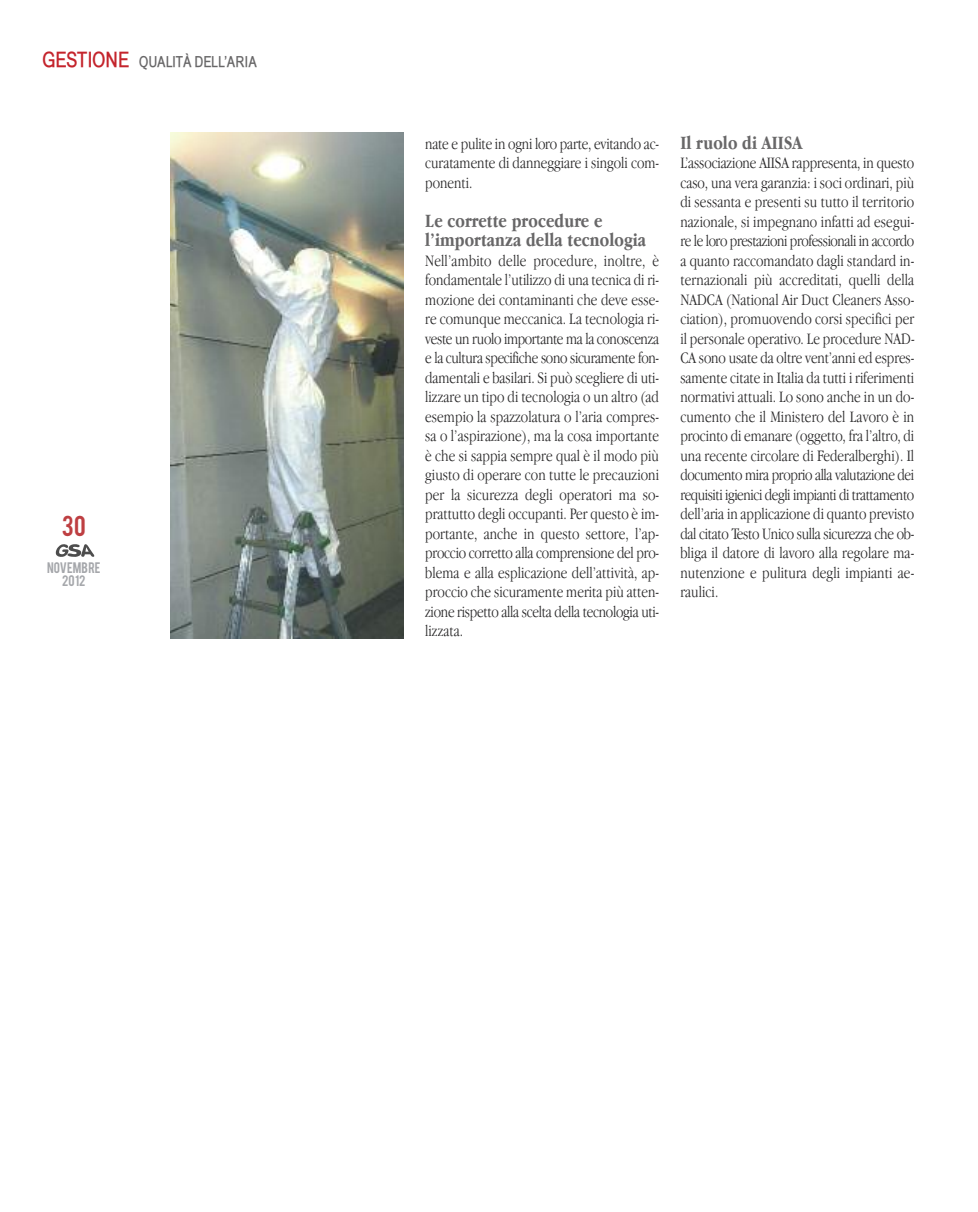
<style>
.page{position:relative;width:978px;height:1212px;background:#fff}
.page>*{position:absolute;margin:0;border:0;box-sizing:border-box;transform-origin:0 0}
.t1{font:22.5px "Bebas";color:#be3f42}
.t2{font:700 19.5px/19.5px "Apple Garamond";letter-spacing:.005em;color:#686768}
.t3{font:300 16.5px/19.5px "Apple Garamond";color:#272627;text-align:justify}
.t4{font:700 15px "Babel Sans";color:#686768}
.t5{font:12px/13.5px "Bebas";letter-spacing:.015em;color:#a5a7ab;text-align:center}
.s1{font-size:21px;color:#c4242c}
</style>
<div class="page">
<svg style="left:55px;top:544px;width:40px;height:13px"></svg>
<img style="left:170px;top:132px;width:233px;height:506px">
<p class="t4" style="left:43px;top:53px;width:216px"><span class="s1">GESTIONE</span> QUALITÀ DELL’ARIA</p>
<h1 class="t1" style="left:62px;top:515px;width:26px">30</h1>
<p class="t5" style="left:47px;top:562px;width:55px">NOVEMBRE<br>2012</p>
<p class="t3" style="left:425px;top:133px;width:235px">nate e pulite in ogni loro parte, evitando ac&shy;curatamente di danneggiare i singoli com&shy;ponenti.</p>
<p class="t2" style="left:425px;top:211px;width:222px">Le corrette procedure e l’importanza della tecnologia</p>
<p class="t3" style="left:425px;top:250px;width:235px">Nell’ambito delle procedure, inoltre, è fondamentale l’utilizzo di una tecnica di ri&shy;mozione dei contaminanti che deve esse&shy;re comunque meccanica. La tecnologia ri&shy;veste un ruolo importante ma la conoscenza e la cultura specifiche sono sicuramente fon&shy;damentali e basilari. Si può scegliere di uti&shy;lizzare un tipo di tecnologia o un altro (ad esempio la spazzolatura o l’aria compres&shy;sa o l’aspirazione), ma la cosa importante è che si sappia sempre qual è il modo più giusto di operare con tutte le precauzioni per la sicurezza degli operatori ma so&shy;prattutto degli occupanti. Per questo è im&shy;portante, anche in questo settore, l’ap&shy;proccio corretto alla comprensione del pro&shy;blema e alla esplicazione dell’attività, ap&shy;proccio che sicuramente merita più atten&shy;zione rispetto alla scelta della tecnologia uti&shy;lizzata.</p>
<p class="t2" style="left:680px;top:133px;width:124px">Il ruolo di AIISA</p>
<p class="t3" style="left:680px;top:153px;width:236px">L’associazione AIISA rappresenta, in questo caso, una vera garanzia: i soci ordinari, più di sessanta e presenti su tutto il territorio nazionale, si impegnano infatti ad esegui&shy;re le loro prestazioni professionali in accordo a quanto raccomandato dagli standard in&shy;ternazionali più accreditati, quelli della NADCA (National Air Duct Cleaners Asso&shy;ciation), promuovendo corsi specifici per il personale operativo. Le procedure NAD-CA sono usate da oltre vent’anni ed espres&shy;samente citate in Italia da tutti i riferimenti normativi attuali. Lo sono anche in un do&shy;cumento che il Ministero del Lavoro è in procinto di emanare (oggetto, fra l’altro, di una recente circolare di Federalberghi). Il documento mira proprio alla valutazione dei requisiti igienici degli impianti di trattamento dell’aria in applicazione di quanto previsto dal citato Testo Unico sulla sicurezza che ob&shy;bliga il datore di lavoro alla regolare ma&shy;nutenzione e pulitura degli impianti ae&shy;raulici.</p>
</div>
